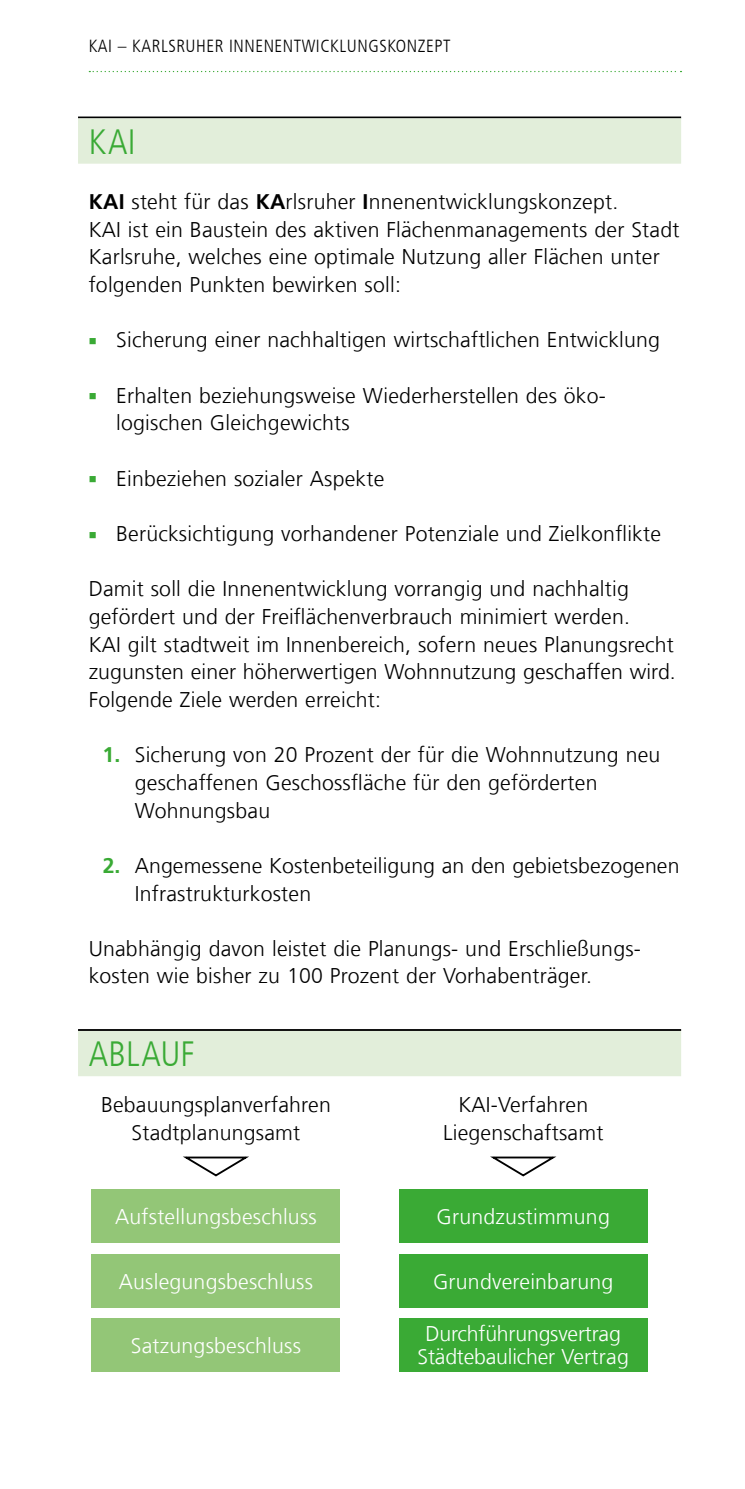
<style>
.page{position:relative;width:745px;height:1489px;background:#fff}
.page>*{position:absolute;margin:0;border:0;box-sizing:border-box;transform-origin:0 0}
.t1{font:300 condensed 35px "Frutiger For Karlsruhe";letter-spacing:.015em;color:#3aaa35}
.t2{font:300 21.25px/27.8px "Frutiger For Karlsruhe";letter-spacing:.01em;color:#000}
.t3{font:300 21.25px "Frutiger For Karlsruhe";letter-spacing:.01em;color:#fff}
.t4{font:300 21.25px/22.5px "Frutiger For Karlsruhe";letter-spacing:-.01em;color:#fff;text-align:center}
.t5{font:300 condensed 17.5px "Frutiger For Karlsruhe";letter-spacing:.03em;color:#000}
.s1{font-weight:700}
.s2{font-weight:700;color:#3aaa35}
</style>
<div class="page">
<svg style="left:89px;top:71px;width:592px;height:1px"></svg>
<hr style="left:78px;top:116px;width:602px;height:2px;background:#000">
<div style="left:78px;top:118px;width:602px;height:46px;background:#e2eeda"></div>
<hr style="left:78px;top:1029px;width:602px;height:1px;background:#000">
<div style="left:78px;top:1030px;width:602px;height:46px;background:#e2eeda"></div>
<div style="left:92px;top:1189px;width:248px;height:53px;background:#93c677"></div>
<div style="left:92px;top:1253px;width:248px;height:53px;background:#93c677"></div>
<div style="left:92px;top:1317px;width:248px;height:54px;background:#93c677"></div>
<div style="left:399px;top:1189px;width:248px;height:53px;background:#3aaa35"></div>
<div style="left:399px;top:1253px;width:248px;height:53px;background:#3aaa35"></div>
<div style="left:399px;top:1317px;width:248px;height:54px;background:#3aaa35"></div>
<svg style="left:183px;top:1156px;width:66px;height:21px"></svg>
<svg style="left:490px;top:1156px;width:67px;height:21px"></svg>
<p class="t5" style="left:89px;top:36px;width:363px">KAI – KARLSRUHER INNENENTWICKLUNGSKONZEPT</p>
<h1 class="t1" style="left:89px;top:122px;width:49px">KAI</h1>
<p class="t2" style="left:89px;top:188px;width:592px"><span class="s1">KAI</span> steht für das <span class="s1">KA</span>rlsruher <span class="s1">I</span>nnenentwicklungskonzept.<br>KAI ist ein Baustein des aktiven Flächenmanagements der Stadt Karlsruhe, welches eine optimale Nutzung aller Flächen unter folgenden Punkten bewirken soll:</p>
<p class="t2" style="left:116px;top:326px;width:545px">Sicherung einer nachhaltigen wirtschaftlichen Entwicklung</p>
<p class="t2" style="left:116px;top:381px;width:491px">Erhalten beziehungsweise Wiederherstellen des öko&shy;logischen Gleichgewichts</p>
<p class="t2" style="left:116px;top:464px;width:269px">Einbeziehen sozialer Aspekte</p>
<p class="t2" style="left:116px;top:520px;width:546px">Berücksichtigung vorhandener Potenziale und Zielkonflikte</p>
<p class="t2" style="left:89px;top:575px;width:588px">Damit soll die Innenentwicklung vorrangig und nachhaltig gefördert und der Freiflächenverbrauch minimiert werden.<br>KAI gilt stadtweit im Innenbereich, sofern neues Planungsrecht zugunsten einer höherwertigen Wohnnutzung geschaffen wird.<br>Folgende Ziele werden erreicht:</p>
<p class="t2" style="left:135px;top:741px;width:526px;text-indent:-32px"><span class="s2">1.</span> Sicherung von 20 Prozent der für die Wohnnutzung neu geschaffenen Geschossfläche für den geförderten<br>Wohnungsbau</p>
<p class="t2" style="left:135px;top:851px;width:546px;text-indent:-32px"><span class="s2">2.</span> Angemessene Kostenbeteiligung an den gebietsbezogenen<br>Infrastrukturkosten</p>
<p class="t2" style="left:89px;top:934px;width:553px">Unabhängig davon leistet die Planungs- und Erschließungs&shy;kosten wie bisher zu 100 Prozent der Vorhabenträger.</p>
<h1 class="t1" style="left:89px;top:1034px;width:108px">ABLAUF</h1>
<p class="t2" style="left:101px;top:1091px;width:231px;text-align:center">Bebauungsplanverfahren<br>Stadtplanungsamt</p>
<p class="t2" style="left:443px;top:1091px;width:162px;text-align:center">KAI-Verfahren<br>Liegenschaftsamt</p>
<p class="t3" style="left:115px;top:1204px;width:203px">Aufstellungsbeschluss</p>
<p class="t3" style="left:119px;top:1268px;width:195px">Auslegungsbeschluss</p>
<p class="t3" style="left:131px;top:1332px;width:171px">Satzungsbeschluss</p>
<p class="t3" style="left:436px;top:1204px;width:174px">Grundzustimmung</p>
<p class="t3" style="left:433px;top:1268px;width:182px">Grundvereinbarung</p>
<p class="t4" style="left:417px;top:1322px;width:212px">Durchführungsvertrag<br>Städtebaulicher Vertrag</p>
</div>
